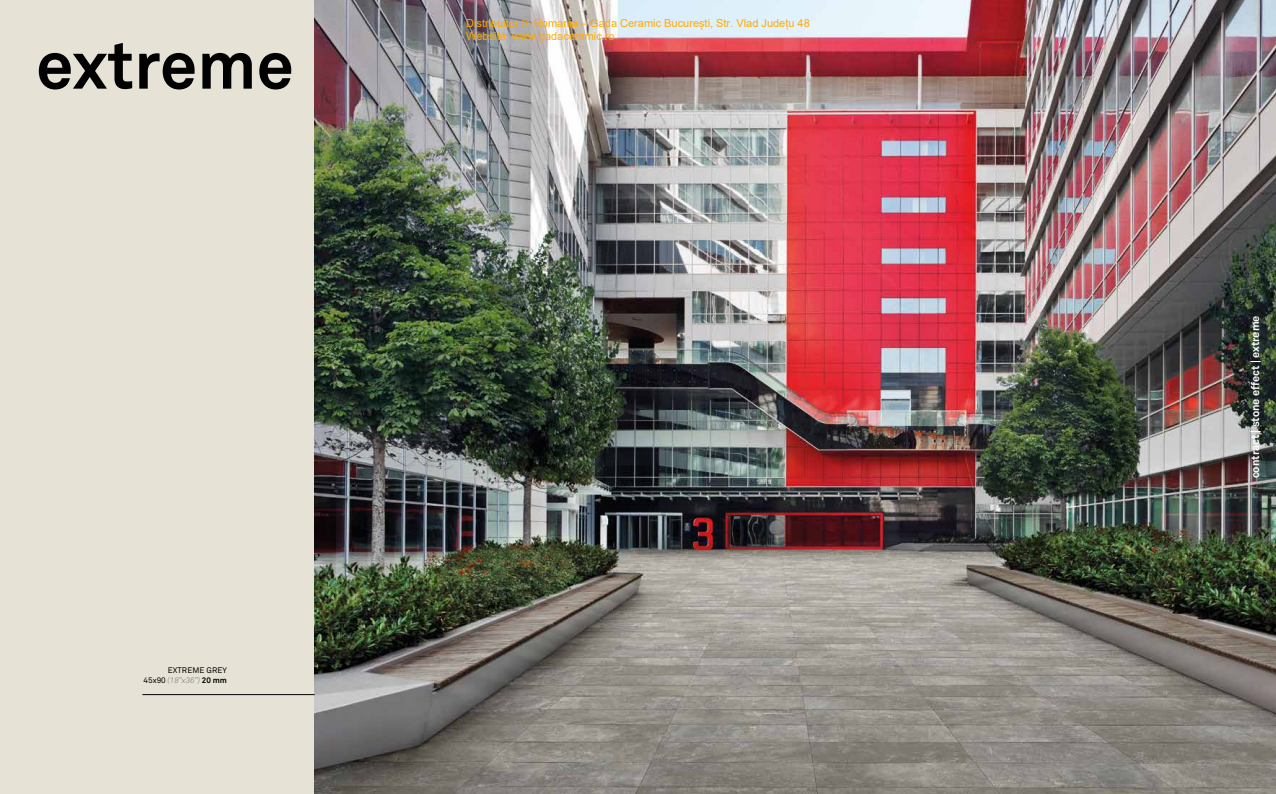
<style>
.page{position:relative;width:1276px;height:794px;background:#e6e3d6}
.page>*{position:absolute;margin:0;border:0;box-sizing:border-box;transform-origin:0 0}
.t1{font:700 67px "Akkurat Std";color:#000}
.t2{font:11px/13.2px "Arial";color:#ffab00}
.t3{font:700 11px "Akkurat Std";color:#fff}
.t4{font:8px/10px "Akkurat Std";letter-spacing:.01em;color:#000;text-align:right}
.s1{font-weight:300;font-style:italic;color:#6f6d69}
.s2{font-weight:700}
</style>
<div class="page">
<img style="left:315px;top:0;width:961px;height:794px">
<hr style="left:142px;top:694px;width:173px;height:1px;background:#000">
<h1 class="t1" style="left:36px;top:24px;width:259px">extreme</h1>
<p class="t2" style="left:466px;top:16px;width:345px">Distribuitor în Romania – Gada Ceramic București, Str. Vlad Județu 48<br>Website: www.gadaceramic.ro</p>
<p class="t4" style="left:144px;top:665px;width:85px">EXTREME GREY<br>45x90 <span class="s1">(18”x36”)</span> <span class="s2">20 mm</span></p>
<p class="t3" style="left:1248px;top:478px;width:164px;rotate:-90deg">contract | stone effect | extreme</p>
</div>
